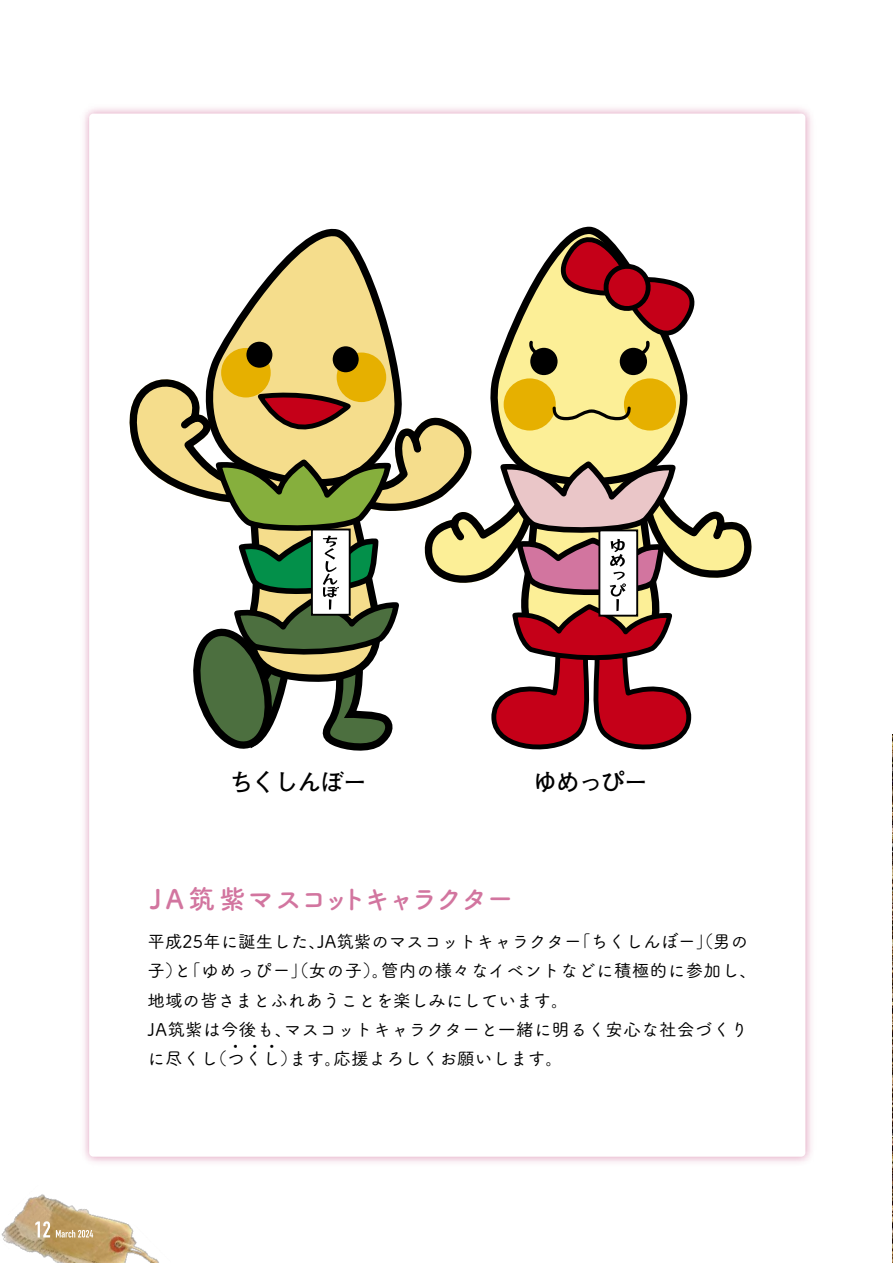
<style>
.page{position:relative;width:893px;height:1263px;background:#fff}
.page>*{position:absolute;margin:0;border:0;box-sizing:border-box;transform-origin:0 0}
.t1{font:26.85px "Tsuku A Rd Gothic Std B";letter-spacing:-.06em;color:#d2759f}
.t2{font:700 23.7px "Futo Go B101 Pro";letter-spacing:-.04em;color:#000}
.t3{font:17.55px "Tsuku A Rd Gothic Std M";letter-spacing:.01em;color:#000}
</style>
<div class="page">
<img style="left:892px;top:734px;width:1px;height:529px">
<img style="left:1px;top:1194px;width:158px;height:69px">
<svg style="left:35px;top:1221px;width:15px;height:16px"></svg>
<svg style="left:56px;top:1230px;width:37px;height:7px"></svg>
<img style="left:84px;top:108px;width:727px;height:1055px">
<div style="left:89px;top:114px;width:716px;height:1043px;background:#fff;border-radius:4px"></div>
<svg style="left:209px;top:228px;width:190px;height:143px"></svg>
<div style="left:221px;top:348px;width:50px;height:49px;background:#e6b000;border-radius:50%"></div>
<div style="left:337px;top:353px;width:49px;height:49px;background:#e6b000;border-radius:50%"></div>
<div style="left:333px;top:346px;width:26px;height:26px;background:#000;border-radius:50%"></div>
<div style="left:246px;top:342px;width:26px;height:26px;background:#000;border-radius:50%"></div>
<svg style="left:494px;top:291px;width:188px;height:80px"></svg>
<div style="left:620px;top:348px;width:27px;height:27px;background:#000;border-radius:50%"></div>
<div style="left:530px;top:348px;width:28px;height:27px;background:#000;border-radius:50%"></div>
<svg style="left:528px;top:226px;width:167px;height:133px"></svg>
<svg style="left:129px;top:371px;width:623px;height:380px"></svg>
<h2 class="t2" style="left:230px;top:763px;width:139px">ちくしんぼー</h2>
<h2 class="t2" style="left:533px;top:763px;width:116px">ゆめっぴー</h2>
<h1 class="t1" style="left:150px;top:878px;width:365px">JA筑紫マスコットキャラクター</h1>
<p class="t3" style="left:573px;top:928px;width:177px">「ちくしんぼー」（男の</p>
<p class="t3" style="left:148px;top:928px;width:180px">平成25年に誕生した、</p>
<p class="t3" style="left:317px;top:928px;width:266px">JA筑紫のマスコットキャラクター</p>
<p class="t3" style="left:148px;top:957px;width:243px">子 「と） ゆめっぴー」（女の子）。</p>
<p class="t3" style="left:148px;top:987px;width:422px">地域の皆さまとふれあうことを楽しみにしています。</p>
<p class="t3" style="left:284px;top:1016px;width:466px">マスコットキャラクターと一緒に明るく安心な社会づくり</p>
<p class="t3" style="left:381px;top:957px;width:378px">管内の様々なイベントなどに積極的に参加し、</p>
<p class="t3" style="left:148px;top:1016px;width:146px">JA筑紫は今後も、</p>
<p class="t3" style="left:227px;top:1033px;width:55px">・・・</p>
<p class="t3" style="left:209px;top:1045px;width:90px">（つくし）</p>
<p class="t3" style="left:333px;top:1045px;width:231px">応援よろしくお願いします。</p>
<p class="t3" style="left:289px;top:1045px;width:54px">ます。</p>
<p class="t3" style="left:148px;top:1045px;width:72px">に尽くし</p>
</div>
